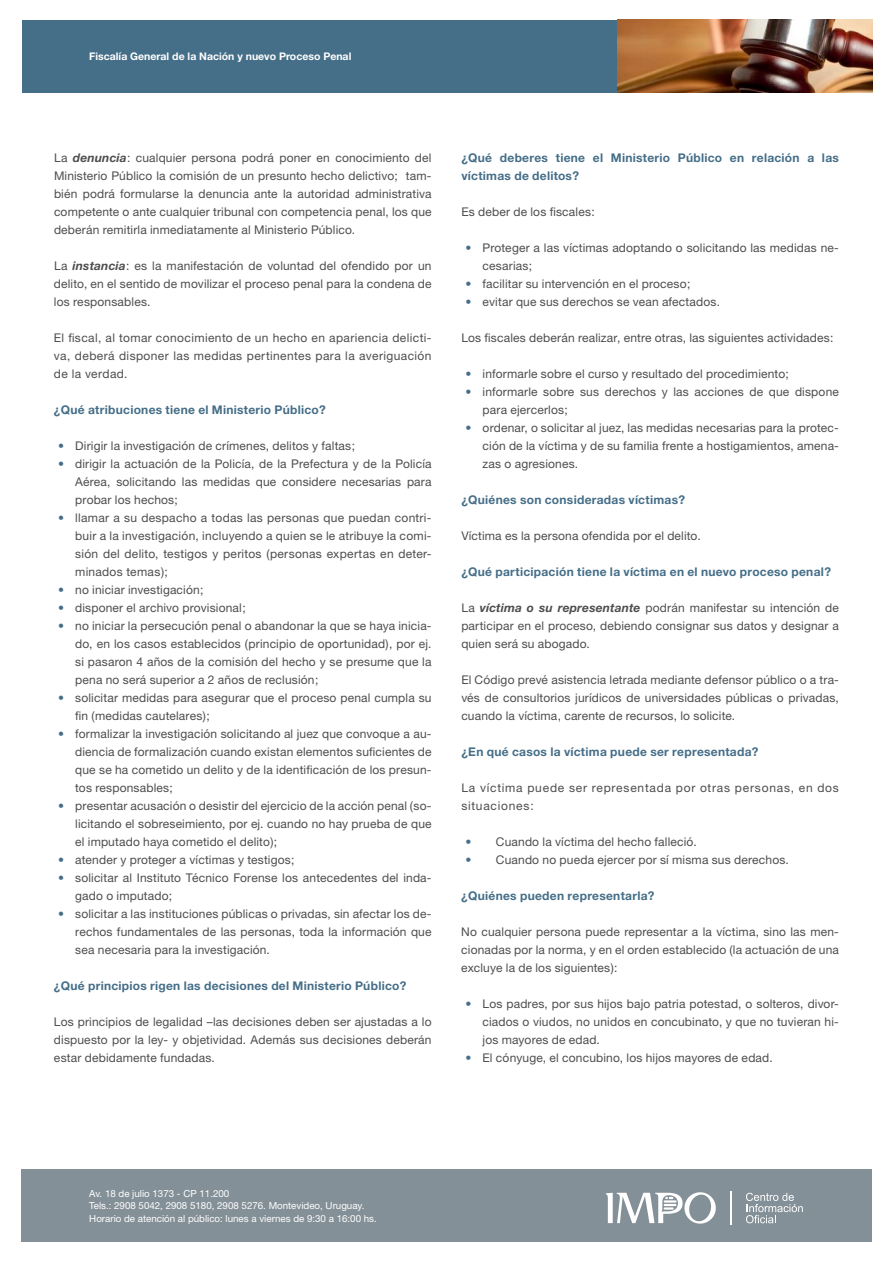
<style>
.page{position:relative;width:893px;height:1263px;background:#fff}
.page>*{position:absolute;margin:0;border:0;box-sizing:border-box;transform-origin:0 0}
.t1{font:12px/18px "Helvetica Neue";letter-spacing:.015em;color:#4d4d4f;text-align:justify}
.t2{font:700 12px/18px "Helvetica Neue";letter-spacing:.025em;color:#456e88}
.t3{font:12px/18px "Helvetica Neue";letter-spacing:.065em;color:#4d4d4f}
.t4{font:700 10.5px "Helvetica Neue";color:#fff}
.t5{font:9.75px/12.5px "Helvetica Neue";color:#fff}
.s1{font-weight:700;font-style:italic}
.s2{color:#456e88}
</style>
<div class="page">
<div style="left:21px;top:1169px;width:851px;height:73px;background:#849097"></div>
<svg style="left:606px;top:1192px;width:110px;height:32px"></svg>
<svg style="left:746px;top:1193px;width:57px;height:30px"></svg>
<hr style="left:731px;top:1191px;width:1px;height:33px;background:#fff">
<div style="left:22px;top:20px;width:850px;height:72px;background:#456e88"></div>
<img style="left:617px;top:20px;width:255px;height:72px">
<p class="t4" style="left:89px;top:50px;width:264px">Fiscalía General de la Nación y nuevo Proceso Penal</p>
<p class="t1" style="left:54px;top:149px;width:379px">La <span class="s1">denuncia</span>: cualquier persona podrá poner en conocimiento del Ministerio Público la comisión de un presunto hecho delictivo; tam&shy;bién podrá formularse la denuncia ante la autoridad administrativa competente o ante cualquier tribunal con competencia penal, los que deberán remitirla inmediatamente al Ministerio Público.</p>
<p class="t1" style="left:54px;top:257px;width:379px">La <span class="s1">instancia</span>: es la manifestación de voluntad del ofendido por un delito, en el sentido de movilizar el proceso penal para la condena de los responsables.</p>
<p class="t1" style="left:54px;top:329px;width:379px">El fiscal, al tomar conocimiento de un hecho en apariencia delicti&shy;va, deberá disponer las medidas pertinentes para la averiguación de la verdad.</p>
<p class="t2" style="left:54px;top:400px;width:273px">¿Qué atribuciones tiene el Ministerio Público?</p>
<p class="t1" style="left:58px;top:437px;width:298px"><span class="s2">•</span> Dirigir la investigación de crímenes, delitos y faltas;</p>
<p class="t1" style="left:75px;top:455px;width:358px;text-indent:-17px"><span class="s2">•</span> dirigir la actuación de la Policía, de la Prefectura y de la Policía Aérea, solicitando las medidas que considere necesarias para probar los hechos;</p>
<p class="t1" style="left:75px;top:509px;width:358px;text-indent:-17px"><span class="s2">•</span> llamar a su despacho a todas las personas que puedan contri&shy;buir a la investigación, incluyendo a quien se le atribuye la comi&shy;sión del delito, testigos y peritos (personas expertas en deter&shy;minados temas);</p>
<p class="t1" style="left:58px;top:581px;width:147px"><span class="s2">•</span> no iniciar investigación;</p>
<p class="t1" style="left:58px;top:599px;width:189px"><span class="s2">•</span> disponer el archivo provisional;</p>
<p class="t1" style="left:75px;top:617px;width:358px;text-indent:-17px"><span class="s2">•</span> no iniciar la persecución penal o abandonar la que se haya inicia&shy;do, en los casos establecidos (principio de oportunidad), por ej. si pasaron 4 años de la comisión del hecho y se presume que la pena no será superior a 2 años de reclusión;</p>
<p class="t1" style="left:75px;top:689px;width:358px;text-indent:-17px"><span class="s2">•</span> solicitar medidas para asegurar que el proceso penal cumpla su fin (medidas cautelares);</p>
<p class="t1" style="left:75px;top:725px;width:358px;text-indent:-17px"><span class="s2">•</span> formalizar la investigación solicitando al juez que convoque a au&shy;diencia de formalización cuando existan elementos suficientes de que se ha cometido un delito y de la identificación de los presun&shy;tos responsables;</p>
<p class="t1" style="left:75px;top:797px;width:358px;text-indent:-17px"><span class="s2">•</span> presentar acusación o desistir del ejercicio de la acción penal (so&shy;licitando el sobreseimiento, por ej. cuando no hay prueba de que el imputado haya cometido el delito);</p>
<p class="t1" style="left:58px;top:851px;width:238px"><span class="s2">•</span> atender y proteger a víctimas y testigos;</p>
<p class="t1" style="left:75px;top:869px;width:358px;text-indent:-17px"><span class="s2">•</span> solicitar al Instituto Técnico Forense los antecedentes del inda&shy;gado o imputado;</p>
<p class="t1" style="left:75px;top:905px;width:358px;text-indent:-17px"><span class="s2">•</span> solicitar a las instituciones públicas o privadas, sin afectar los de&shy;rechos fundamentales de las personas, toda la información que sea necesaria para la investigación.</p>
<p class="t2" style="left:54px;top:976px;width:354px">¿Qué principios rigen las decisiones del Ministerio Público?</p>
<p class="t1" style="left:54px;top:1013px;width:379px">Los principios de legalidad –las decisiones deben ser ajustadas a lo dispuesto por la ley- y objetividad. Además sus decisiones deberán estar debidamente fundadas.</p>
<p class="t2" style="left:461px;top:148px;width:379px">¿Qué deberes tiene el Ministerio Público en relación a las víctimas de delitos?</p>
<p class="t1" style="left:461px;top:203px;width:135px">Es deber de los fiscales:</p>
<p class="t1" style="left:483px;top:239px;width:358px;text-indent:-17px"><span class="s2">•</span> Proteger a las víctimas adoptando o solicitando las medidas ne&shy;cesarias;</p>
<p class="t1" style="left:466px;top:275px;width:226px"><span class="s2">•</span> facilitar su intervención en el proceso;</p>
<p class="t1" style="left:466px;top:293px;width:256px"><span class="s2">•</span> evitar que sus derechos se vean afectados.</p>
<p class="t1" style="left:461px;top:329px;width:374px">Los fiscales deberán realizar, entre otras, las siguientes actividades:</p>
<p class="t1" style="left:466px;top:365px;width:325px"><span class="s2">•</span> informarle sobre el curso y resultado del procedimiento;</p>
<p class="t1" style="left:483px;top:383px;width:358px;text-indent:-17px"><span class="s2">•</span> informarle sobre sus derechos y las acciones de que dispone para ejercerlos;</p>
<p class="t1" style="left:483px;top:419px;width:358px;text-indent:-17px"><span class="s2">•</span> ordenar, o solicitar al juez, las medidas necesarias para la protec&shy;ción de la víctima y de su familia frente a hostigamientos, amena&shy;zas o agresiones.</p>
<p class="t2" style="left:461px;top:490px;width:225px">¿Quiénes son consideradas víctimas?</p>
<p class="t1" style="left:461px;top:527px;width:241px">Víctima es la persona ofendida por el delito.</p>
<p class="t2" style="left:461px;top:562px;width:371px">¿Qué participación tiene la víctima en el nuevo proceso penal?</p>
<p class="t1" style="left:461px;top:599px;width:379px">La <span class="s1">víctima o su representante</span> podrán manifestar su intención de participar en el proceso, debiendo consignar sus datos y designar a quien será su abogado.</p>
<p class="t1" style="left:461px;top:671px;width:379px">El Código prevé asistencia letrada mediante defensor público o a tra&shy;vés de consultorios jurídicos de universidades públicas o privadas, cuando la víctima, carente de recursos, lo solicite.</p>
<p class="t2" style="left:461px;top:742px;width:299px">¿En qué casos la víctima puede ser representada?</p>
<p class="t3" style="left:461px;top:779px;width:379px">La víctima puede ser representada por otras personas, en dos situaciones:</p>
<p class="t1" style="left:466px;top:833px;width:233px"><span class="s2">•</span> Cuando la víctima del hecho falleció.</p>
<p class="t1" style="left:466px;top:851px;width:325px"><span class="s2">•</span> Cuando no pueda ejercer por sí misma sus derechos.</p>
<p class="t2" style="left:461px;top:886px;width:195px">¿Quiénes pueden representarla?</p>
<p class="t1" style="left:461px;top:923px;width:379px">No cualquier persona puede representar a la víctima, sino las men&shy;cionadas por la norma, y en el orden establecido (la actuación de una excluye la de los siguientes):</p>
<p class="t1" style="left:483px;top:995px;width:358px;text-indent:-17px"><span class="s2">•</span> Los padres, por sus hijos bajo patria potestad, o solteros, divor&shy;ciados o viudos, no unidos en concubinato, y que no tuvieran hi&shy;jos mayores de edad.</p>
<p class="t1" style="left:466px;top:1049px;width:309px"><span class="s2">•</span> El cónyuge, el concubino, los hijos mayores de edad.</p>
<p class="t5" style="left:89px;top:1187px;width:289px">Av. 18 de julio 1373 - CP 11.200<br>Tels.: 2908 5042, 2908 5180, 2908 5276. Montevideo, Uruguay.<br>Horario de atención al público: lunes a viernes de 9:30 a 16:00 hs.</p>
</div>
